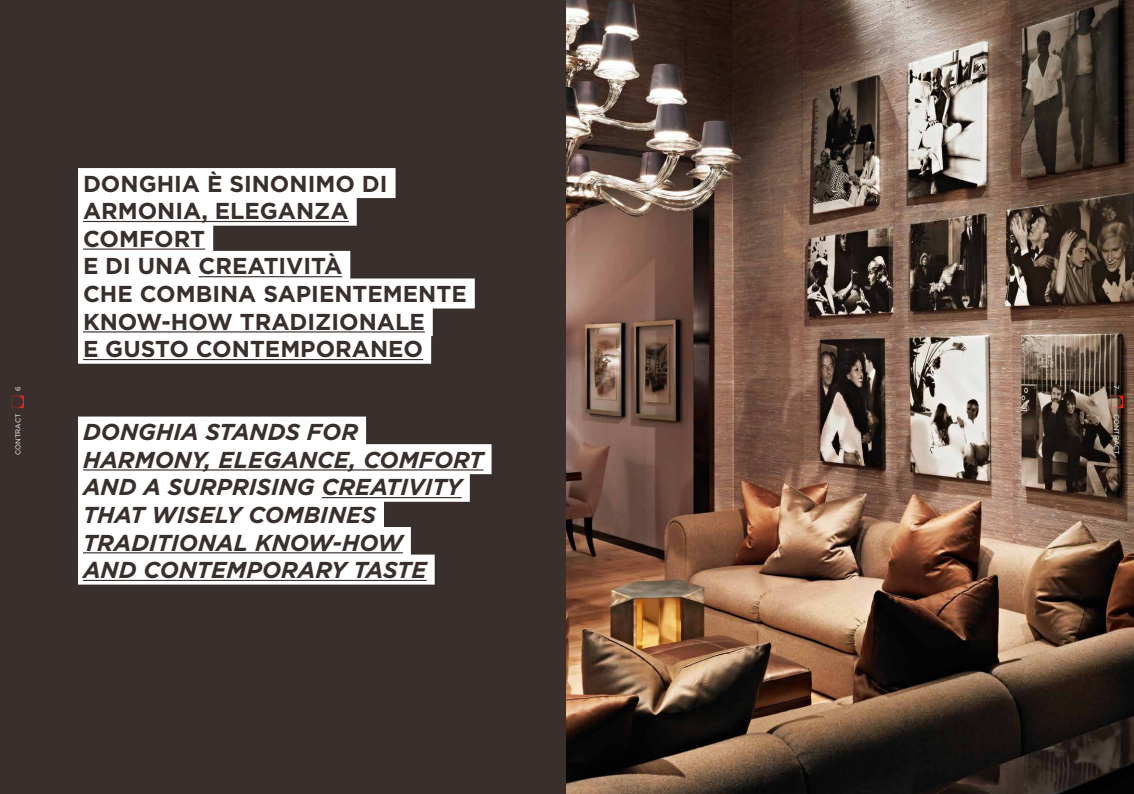
<style>
.page{position:relative;width:1134px;height:794px;background:#fff}
.page>*{position:absolute;margin:0;border:0;box-sizing:border-box;transform-origin:0 0}
.t1{font:italic 700 23px/27.6px "Gotham";color:#392f2c}
.t2{font:700 23px/27.6px "Gotham";color:#392f2c}
.t3{font:7px "Gotham";color:#fff}
</style>
<div class="page">
<div style="left:0;top:0;width:567px;height:794px;background:#392f2c"></div>
<svg style="left:12px;top:396px;width:12px;height:12px"></svg>
<div style="left:78px;top:168px;width:318px;height:30px;background:#fff"></div>
<div style="left:78px;top:196px;width:279px;height:30px;background:#fff"></div>
<hr style="left:83px;top:221px;width:266px;height:1px;background:#392f2c">
<div style="left:78px;top:223px;width:135px;height:30px;background:#fff"></div>
<hr style="left:83px;top:248px;width:122px;height:2px;background:#392f2c">
<div style="left:78px;top:251px;width:272px;height:30px;background:#fff"></div>
<hr style="left:199px;top:276px;width:143px;height:1px;background:#392f2c">
<div style="left:78px;top:278px;width:397px;height:30px;background:#fff"></div>
<div style="left:78px;top:306px;width:355px;height:30px;background:#fff"></div>
<hr style="left:83px;top:331px;width:342px;height:1px;background:#392f2c">
<div style="left:78px;top:334px;width:353px;height:30px;background:#fff"></div>
<hr style="left:83px;top:359px;width:340px;height:1px;background:#392f2c">
<div style="left:78px;top:416px;width:288px;height:30px;background:#fff"></div>
<div style="left:78px;top:444px;width:413px;height:30px;background:#fff"></div>
<hr style="left:83px;top:469px;width:400px;height:1px;background:#392f2c">
<div style="left:78px;top:472px;width:392px;height:30px;background:#fff"></div>
<hr style="left:322px;top:497px;width:140px;height:1px;background:#392f2c">
<div style="left:78px;top:499px;width:306px;height:30px;background:#fff"></div>
<div style="left:78px;top:527px;width:333px;height:30px;background:#fff"></div>
<hr style="left:83px;top:552px;width:320px;height:1px;background:#392f2c">
<div style="left:78px;top:554px;width:357px;height:30px;background:#fff"></div>
<hr style="left:83px;top:580px;width:344px;height:1px;background:#392f2c">
<img style="left:567px;top:0;width:567px;height:794px">
<svg style="left:1111px;top:396px;width:12px;height:12px"></svg>
<p class="t3" style="left:14px;top:391px;width:6px;rotate:-90deg">6</p>
<p class="t3" style="left:14px;top:455px;width:43px;rotate:-90deg">CONTRACT</p>
<p class="t2" style="left:83px;top:169px;width:385px">DONGHIA È SINONIMO DI<br>ARMONIA, ELEGANZA<br>COMFORT<br>E DI UNA CREATIVITÀ<br>CHE COMBINA SAPIENTEMENTE<br>KNOW-HOW TRADIZIONALE<br>E GUSTO CONTEMPORANEO</p>
<p class="t1" style="left:83px;top:418px;width:277px">DONGHIA STANDS FOR<br>HARMON Y, ELEGAN</p>
<p class="t1" style="left:83px;top:445px;width:388px;text-indent:234px">CE, COMFORT<br>AND A SURPRISING CREATIVITY<br>THA T WISELY COMBINES<br>TRADITIONA</p>
<p class="t1" style="left:234px;top:528px;width:170px">L KNOW-HOW</p>
<p class="t1" style="left:83px;top:556px;width:131px">AND CONTEM</p>
<p class="t1" style="left:246px;top:556px;width:182px">PORARY TASTE</p>
<p class="t3" style="left:1121px;top:385px;width:6px;rotate:90deg">7</p>
<p class="t3" style="left:1121px;top:413px;width:43px;rotate:90deg">CONTRACT</p>
</div>
